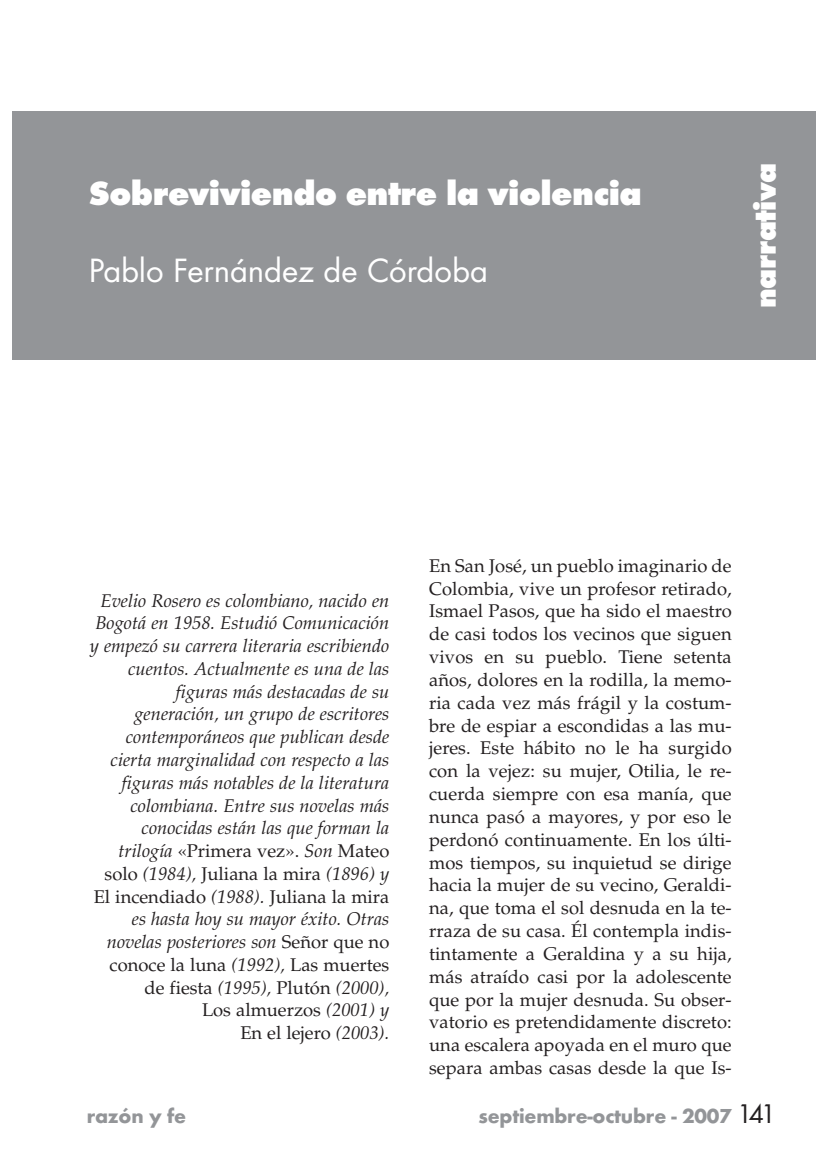
<style>
.page{position:relative;width:816px;height:1166px;background:#fff}
.page>*{position:absolute;margin:0;border:0;box-sizing:border-box;transform-origin:0 0}
.t1{font:800 35px "Futura T";letter-spacing:-.015em;color:#fff}
.t2{font:35px "Futura T";letter-spacing:-.01em;color:#fff}
.t3{font:800 31.5px "Futura T";letter-spacing:-.015em;color:#fff}
.t4{font:700 21px "Futura T";letter-spacing:-.01em;color:#939598}
.t5{font:18.38px/22.8px "Palatino";letter-spacing:.005em;color:#231f20;text-align:justify}
.t6{font:italic 18.38px/22.8px "Palatino";color:#231f20;text-align:right}
.s1{font-style:normal}
.s2{font-weight:400;font-size:28px;color:#231f20}
</style>
<div class="page">
<div style="left:12px;top:111px;width:804px;height:248px;background:#939598"></div>
<h1 class="t1" style="left:88px;top:179px;width:555px">Sobreviviendo entre la violencia</h1>
<h1 class="t2" style="left:88px;top:255px;width:401px">Pablo Fernández de Córdoba</h1>
<h2 class="t3" style="left:753px;top:308px;width:147px;rotate:-90deg">narrativa</h2>
<p class="t6" style="left:90px;top:591px;width:301px">Evelio Rosero es colombiano, nacido en Bogotá en 1958. Estudió Comunicación y empezó su carrera literaria escribiendo cuentos. Actualmente es una de las figuras más destacadas de su generación, un grupo de escritores contemporáneos que publican desde cierta marginalidad con respecto a las figuras más notables de la literatura colombiana. Entre sus novelas más conocidas están las que forman la trilogía <span class="s1">«Primera vez».</span> Son <span class="s1">Mateo solo</span> (1984), <span class="s1">Juliana la mira</span> (1896) y <span class="s1">El incendiado</span> (1988). <span class="s1">Juliana la mira </span>es hasta hoy su mayor éxito. Otras novelas posteriores son <span class="s1">Señor que no conoce la luna</span> (1992), <span class="s1">Las muertes de fiesta</span> (1995), <span class="s1">Plutón</span> (2000),<br><span class="s1">Los almuerzos</span> (2001) y<br><span class="s1">En el lejero</span> (2003).</p>
<p class="t5" style="left:429px;top:556px;width:304px">En San José, un pueblo imaginario de Colombia, vive un profesor retirado, Ismael Pasos, que ha sido el maestro de casi todos los vecinos que siguen vivos en su pueblo. Tiene setenta años, dolores en la rodilla, la memo&shy;ria cada vez más frágil y la costum&shy;bre de espiar a escondidas a las mu&shy;jeres. Este hábito no le ha surgido con la vejez: su mujer, Otilia, le re&shy;cuerda siempre con esa manía, que nunca pasó a mayores, y por eso le perdonó continuamente. En los últi&shy;mos tiempos, su inquietud se dirige hacia la mujer de su vecino, Geraldi&shy;na, que toma el sol desnuda en la te&shy;rraza de su casa. Él contempla indis&shy;tintamente a Geraldina y a su hija, más atraído casi por la adolescente que por la mujer desnuda. Su obser&shy;vatorio es pretendidamente discreto: una escalera apoyada en el muro que separa ambas casas desde la que Is-</p>
<p class="t4" style="left:87px;top:1103px;width:101px">razón y fe</p>
<p class="t4" style="left:478px;top:1103px;width:299px">septiembre-octubre - 2007 <span class="s2">141</span></p>
</div>
